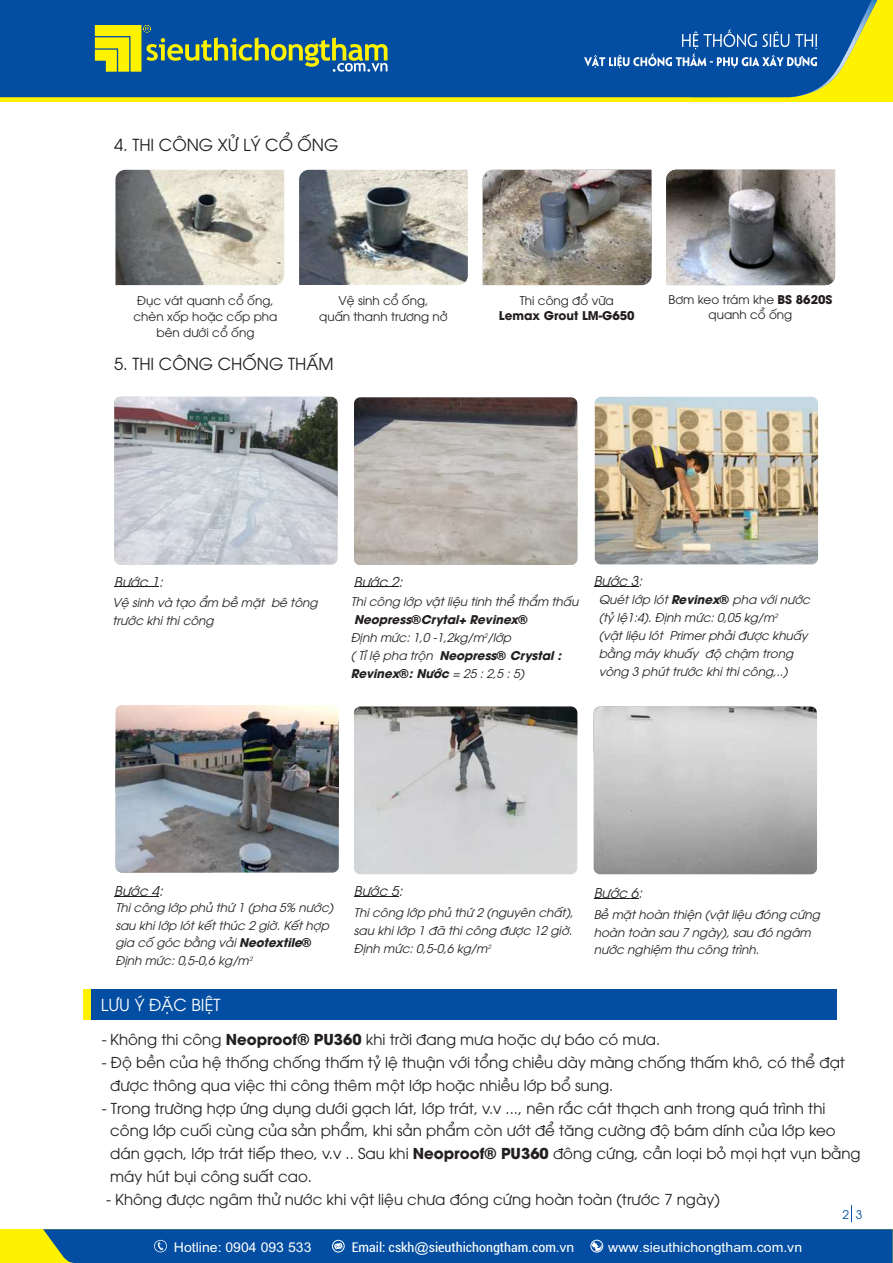
<style>
.page{position:relative;width:893px;height:1263px;background:#fff}
.page>*{position:absolute;margin:0;border:0;box-sizing:border-box;transform-origin:0 0}
.t1{font:16.5px "UTM Avo";color:#231f20}
.t2{font:16.5px "UTM Avo";color:#fff}
.t3{font:15px/22.8px "UTM Avo";color:#231f20}
.t4{font:13.5px "Arial";color:#fff;scale:1.04 1}
.t5{font:italic 13.5px "UTM Avo";color:#231f20}
.t6{font:condensed 13.5px "Roboto";color:#fff;scale:1.04 1}
.t7{font:italic 12px/18px "UTM Avo";color:#231f20}
.t8{font:12px/16.4px "UTM Avo";color:#231f20;text-align:center}
.t9{font:700 12px "UTM Avo";color:#231f20}
.t10{font:12px "UTM Avo";color:#034ea2}
.t11{font:italic 6.15px "UTM Avo";color:#231f20}
.t12{font:italic 5.85px "UTM Avo";color:#231f20}
.s1{font-weight:700}
.s2{font-weight:700;font-style:normal}
.s3{font-family:"Arial";font-stretch:normal}
.s4{font-family:"Roboto";font-stretch:condensed}
</style>
<div class="page">
<svg style="left:851px;top:1205px;width:1px;height:17px"></svg>
<div style="left:0;top:0;width:893px;height:102px;background:#fff200"></div>
<div style="left:0;top:0;width:562px;height:97px;background:#034ea2"></div>
<svg style="left:562px;top:0;width:315px;height:98px;background:#236499"></svg>
<svg style="left:95px;top:25px;width:292px;height:47px"></svg>
<hr style="left:594px;top:586px;width:44px;height:1px;background:#231f20">
<img style="left:116px;top:705px;width:223px;height:168px;border-radius:6px">
<hr style="left:114px;top:896px;width:45px;height:1px;background:#231f20">
<hr style="left:354px;top:896px;width:45px;height:1px;background:#231f20">
<hr style="left:594px;top:898px;width:44px;height:1px;background:#231f20">
<img style="left:354px;top:707px;width:223px;height:167px;border-radius:6px">
<img style="left:594px;top:707px;width:223px;height:167px;border-radius:6px">
<div style="left:83px;top:989px;width:753px;height:31px;background:#034ea2"></div>
<div style="left:83px;top:989px;width:7px;height:31px;background:#fff200"></div>
<img style="left:115px;top:170px;width:169px;height:115px">
<img style="left:299px;top:170px;width:169px;height:115px">
<img style="left:483px;top:170px;width:168px;height:115px">
<img style="left:666px;top:170px;width:169px;height:115px">
<hr style="left:114px;top:586px;width:45px;height:1px;background:#231f20">
<hr style="left:354px;top:586px;width:45px;height:1px;background:#231f20">
<img style="left:114px;top:397px;width:224px;height:167px;border-radius:6px">
<div style="left:0;top:1229px;width:893px;height:34px;background:#fff200"></div>
<div style="left:43px;top:1229px;width:850px;height:34px;background:#034ea2"></div>
<img style="left:595px;top:397px;width:223px;height:167px;border-radius:6px">
<img style="left:354px;top:397px;width:223px;height:168px;border-radius:6px">
<h1 class="t1" style="left:114px;top:138px;width:226px">4. THI CÔNG XỬ LÝ CỔ ỐNG</h1>
<p class="t8" style="left:133px;top:293px;width:145px">Đục vát quanh cổ ống, chèn xốp hoặc cốp pha bên dưới cổ ống</p>
<p class="t8" style="left:319px;top:293px;width:130px">Vệ sinh cổ ống,<br>quấn thanh trương nở</p>
<p class="t8" style="left:520px;top:293px;width:96px">Thi công đổ vữa</p>
<p class="t9" style="left:499px;top:311px;width:137px">Lemax Grout LM-G650</p>
<h1 class="t1" style="left:114px;top:358px;width:221px">5. THI CÔNG CHỐNG THẤM</h1>
<p class="t8" style="left:668px;top:293px;width:165px;line-height:15px">Bơm keo trám khe <span class="s1">BS 8620S </span>quanh cổ ống</p>
<p class="t5" style="left:114px;top:577px;width:50px">Bước 1:</p>
<p class="t5" style="left:354px;top:577px;width:50px">Bước 2:</p>
<p class="t5" style="left:594px;top:576px;width:50px">Bước 3:</p>
<p class="t7" style="left:113px;top:594px;width:207px">Vệ sinh và tạo ẩm bề mặt bê tông trước khi thi công</p>
<p class="t7" style="left:351px;top:594px;width:229px">Thi công lớp vật liệu tinh thể thẩm thấu<br><span class="s1">Neopress</span><span class="s2">®</span><span class="s1">Crytal+ Revinex</span><span class="s2">®<br></span>Định mức: 1,0 -1,2kg/m /lớp<br>( Tỉ lệ pha trộn <span class="s1">Neopress</span><span class="s2">®</span> <span class="s1">Crystal :<br>Revinex</span><span class="s2">®</span><span class="s1">: Nước</span> = 25 : 2,5 : 5)</p>
<p class="t11" style="left:484px;top:634px;width:5px">2</p>
<p class="t7" style="left:599px;top:591px;width:213px">Quét lớp lót <span class="s1">Revinex</span><span class="s2">®</span> pha với nước (tỷ lệ1:4). Định mức: 0,05 kg/m<br>(vật liệu lót Primer phải được khuấy bằng máy khuấy độ chậm trong vòng 3 phút trước khi thi công,..)</p>
<p class="t12" style="left:775px;top:614px;width:5px">2</p>
<p class="t5" style="left:114px;top:886px;width:50px">Bước 4:</p>
<p class="t5" style="left:354px;top:886px;width:50px">Bước 5:</p>
<p class="t7" style="left:354px;top:905px;width:221px;text-align:justify">Thi công lớp phủ thứ 2 (nguyên chất), sau khi lớp 1 đã thi công được 12 giờ.<br>Định mức: 0,5-0,6 kg/m</p>
<p class="t7" style="left:115px;top:900px;width:219px;line-height:17.4px">Thi công lớp phủ thứ 1 (pha 5% nước) sau khi lớp lót kết thúc 2 giờ. Kết hợp gia cố góc bằng vải <span class="s1">Neotextile</span><span class="s2">®<br></span>Định mức: 0,5-0,6 kg/m</p>
<p class="t12" style="left:488px;top:945px;width:5px">2</p>
<p class="t12" style="left:250px;top:957px;width:5px">2</p>
<h1 class="t2" style="left:101px;top:999px;width:121px">LƯU Ý ĐẶC BIỆT</h1>
<p class="t5" style="left:594px;top:888px;width:50px">Bước 6:</p>
<p class="t7" style="left:594px;top:906px;width:228px">Bề mặt hoàn thiện (vật liệu đóng cứng hoàn toàn sau 7 ngày), sau đó ngâm nước nghiệm thu công trình.</p>
<p class="t3" style="left:102px;top:1029px;width:560px">- Không thi công <span class="s1">Neoproof® PU360</span> khi trời đang mưa hoặc dự báo có mưa.</p>
<p class="t3" style="left:110px;top:1052px;width:736px;text-indent:-8px">- Độ bền của hệ thống chống thấm tỷ lệ thuận với tổng chiều dày màng chống thấm khô, có thể đạt được thông qua việc thi công thêm một lớp hoặc nhiều lớp bổ sung.</p>
<p class="t3" style="left:110px;top:1098px;width:752px;text-indent:-8px">- Trong trường hợp ứng dụng dưới gạch lát, lớp trát, v.v ..., nên rắc cát thạch anh trong quá trình thi công lớp cuối cùng của sản phẩm, khi sản phẩm còn ướt để tăng cường độ bám dính của lớp keo dán gạch, lớp trát tiếp theo, v.v .. Sau khi <span class="s1">Neoproof® PU360</span> đông cứng, cần loại bỏ mọi hạt vụn bằng máy hút bụi công suất cao.</p>
<p class="t3" style="left:106px;top:1189px;width:615px">- Không được ngâm thử nước khi vật liệu chưa đóng cứng hoàn toàn (trước 7 ngày)</p>
<p class="t10" style="left:842px;top:1210px;width:21px">2 3</p>
<p class="t4" style="left:174px;top:1242px;width:134px">Hotline: 0904 093 533</p>
<p class="t6" style="left:376px;top:1241px;width:178px">Email: vietthai<span class="s3">@</span>chongtham<span class="s3">..</span>com.</p>
<p class="t4" style="left:615px;top:1242px;width:159px">.sieuthichongtham.com.vn</p>
<p class="t4" style="left:198px;top:1242px;width:582px">Hotline: 0904 093 533 <span class="s4">Email: cskh</span>@<span class="s4">sieuthichongtham</span> .vn vn wwwwww.sieuthichongtham.com.vn</p>
<p class="t6" style="left:468px;top:1241px;width:8px">c</p>
<p class="t6" style="left:495px;top:1241px;width:8px">g</p>
</div>
